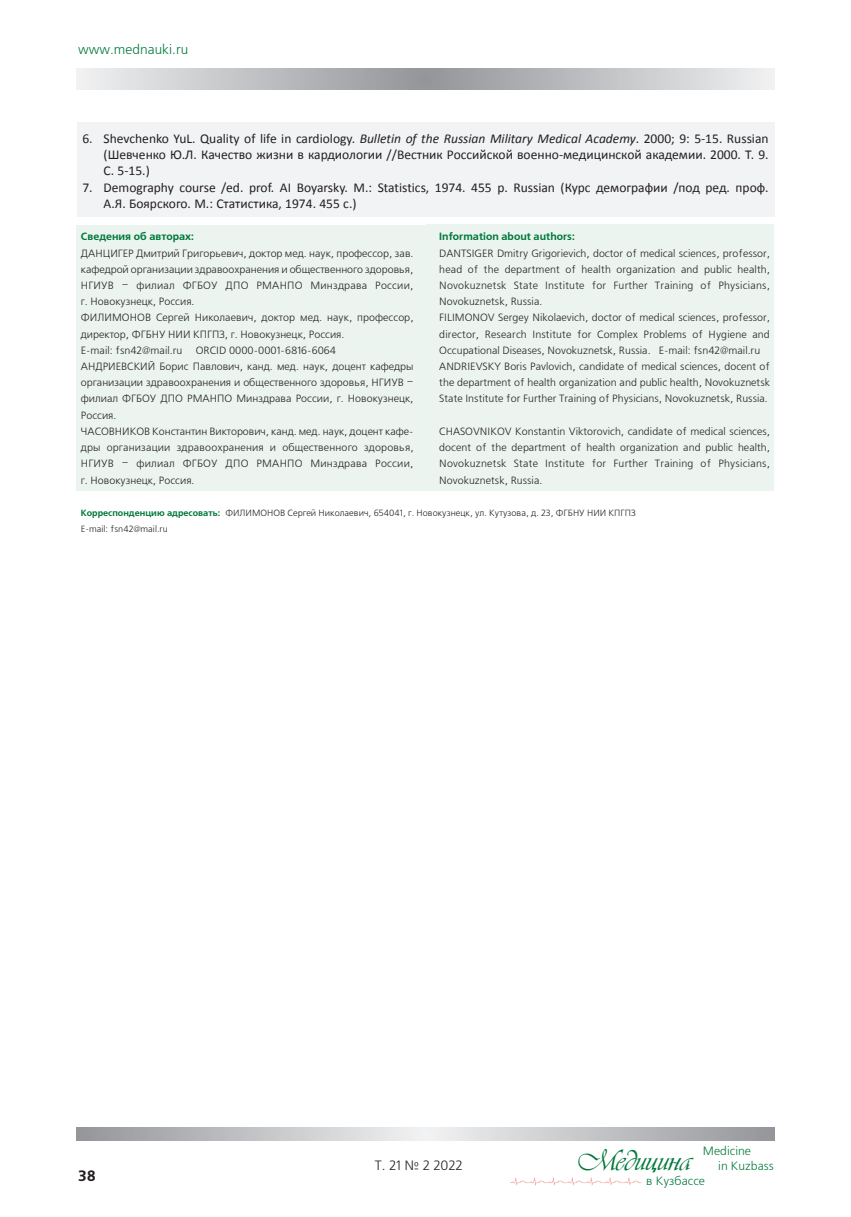
<style>
.page{position:relative;width:851px;height:1217px;background:#fff}
.page>*{position:absolute;margin:0;border:0;box-sizing:border-box;transform-origin:0 0}
.t1{font:30px "Vivaldi DCL";color:#00783a}
.t2{font:700 15px "Free Set C";color:#231f20}
.t3{font:13.5px/16.2px "Calibri";color:#231f20;text-align:justify}
.t4{font:13.5px "Free Set C";color:#00783a}
.t5{font:13.5px "Free Set C";color:#231f20}
.t6{font:12px/15px "Free Set C";color:#00783a}
.t7{font:10.5px/16.2px "Free Set C";color:#231f20}
.t8{font:700 10.5px "Free Set C";color:#00783a}
.t9{font:9px/16.2px "Free Set C";color:#231f20}
.s1{font-style:italic}
.s2{font-weight:700;color:#00783a}
</style>
<div class="page">
<svg style="left:77px;top:68px;width:697px;height:21px;background:#c1c2c5"></svg>
<svg style="left:77px;top:1127px;width:697px;height:13px;background:#c2c3c5"></svg>
<img style="left:509px;top:1177px;width:132px;height:9px">
<div style="left:77px;top:123px;width:697px;height:94px;background:#f2f3f4"></div>
<div style="left:77px;top:225px;width:349px;height:265px;background:#ebf4ef"></div>
<div style="left:426px;top:224px;width:348px;height:266px;background:#ebf4ef"></div>
<p class="t4" style="left:78px;top:42px;width:112px">www.mednauki.ru</p>
<p class="t3" style="left:104px;top:130px;width:666px;text-indent:-21px">6. Shevchenko YuL. Quality of life in cardiology. <span class="s1">Bulletin of the Russian Military Medical Academy</span>. 2000; 9: 5-15. Russian (Шевченко Ю.Л. Качество жизни в кардиологии //Вестник Российской военно-медицинской академии. 2000. Т. 9.<br>С. 5-15.)</p>
<p class="t3" style="left:104px;top:179px;width:666px;text-indent:-21px">7. Demography course /ed. prof. AI Boyarsky. M.: Statistics, 1974. 455 p. Russian (Курс демографии /под ред. проф.<br>А.Я. Боярского. М.: Статистика, 1974. 455 с.)</p>
<p class="t8" style="left:81px;top:231px;width:115px">Сведения об авторах:</p>
<p class="t7" style="left:81px;top:245px;width:334px">ДАНЦИГЕР Дмитрий Григорьевич, доктор мед. наук, профессор, зав. кафедрой организации здравоохранения и общественного здоровья, НГИУВ – филиал ФГБОУ ДПО РМАНПО Минздрава России, г. Новокузнецк, Россия.<br>ФИЛИМОНОВ Сергей Николаевич, доктор мед. наук, профессор, директор, ФГБНУ НИИ КПГПЗ, г. Новокузнецк, Россия.<br>Е-mail: fsn42@mail.ru</p>
<p class="t7" style="left:81px;top:342px;width:334px;text-indent:115px">ORCID 0000-0001-6816-6064<br>АНДРИЕВСКИЙ Борис Павлович, канд. мед. наук, доцент кафедры организации здравоохранения и общественного здоровья, НГИУВ – филиал ФГБОУ ДПО РМАНПО Минздрава России, г. Новокузнецк, Россия.<br>ЧАСОВНИКОВ Константин Викторович, канд. мед. наук, доцент кафе&shy;дры организации здравоохранения и общественного здоровья, НГИУВ – филиал ФГБОУ ДПО РМАНПО Минздрава России, г. Новокузнецк, Россия.</p>
<p class="t8" style="left:439px;top:231px;width:137px">Information about authors:</p>
<p class="t7" style="left:439px;top:245px;width:332px">DANTSIGER Dmitry Grigorievich, doctor of medical sciences, professor, head of the department of health organization and public health, Novokuznetsk State Institute for Further Training of Physicians, Novokuznetsk, Russia.<br>FILIMONOV Sergey Nikolaevich, doctor of medical sciences, professor, director, Research Institute for Complex Problems of Hygiene and Occupational Diseases, Novokuznetsk, Russia. Е-mail: fsn42@mail.ru ANDRIEVSKY Boris Pavlovich, candidate of medical sciences, docent of the department of health organization and public health, Novokuznetsk State Institute for Further Training of Physicians, Novokuznetsk, Russia.</p>
<p class="t7" style="left:439px;top:423px;width:332px;text-align:justify">CHASOVNIKOV Konstantin Viktorovich, candidate of medical sciences, docent of the department of health organization and public health, Novokuznetsk State Institute for Further Training of Physicians, Novokuznetsk, Russia.</p>
<p class="t9" style="left:81px;top:505px;width:556px"><span class="s2">Корреспонденцию адресовать:</span> ФИЛИМОНОВ Сергей Николаевич, 654041, г. Новокузнецк, ул. Кутузова, д. 23, ФГБНУ НИИ КПГПЗ<br>Е-mail: fsn42@mail.ru</p>
<h2 class="t2" style="left:78px;top:1166px;width:19px">38</h2>
<p class="t5" style="left:375px;top:1157px;width:89px">T. 21 № 2 2022</p>
<p class="t6" style="left:718px;top:1143px;width:57px;text-indent:-15px">Medicine<br>in Kuzbass</p>
<h1 class="t1" style="left:578px;top:1143px;width:114px">Медицина</h1>
<p class="t6" style="left:646px;top:1173px;width:60px">в Кузбассе</p>
</div>
